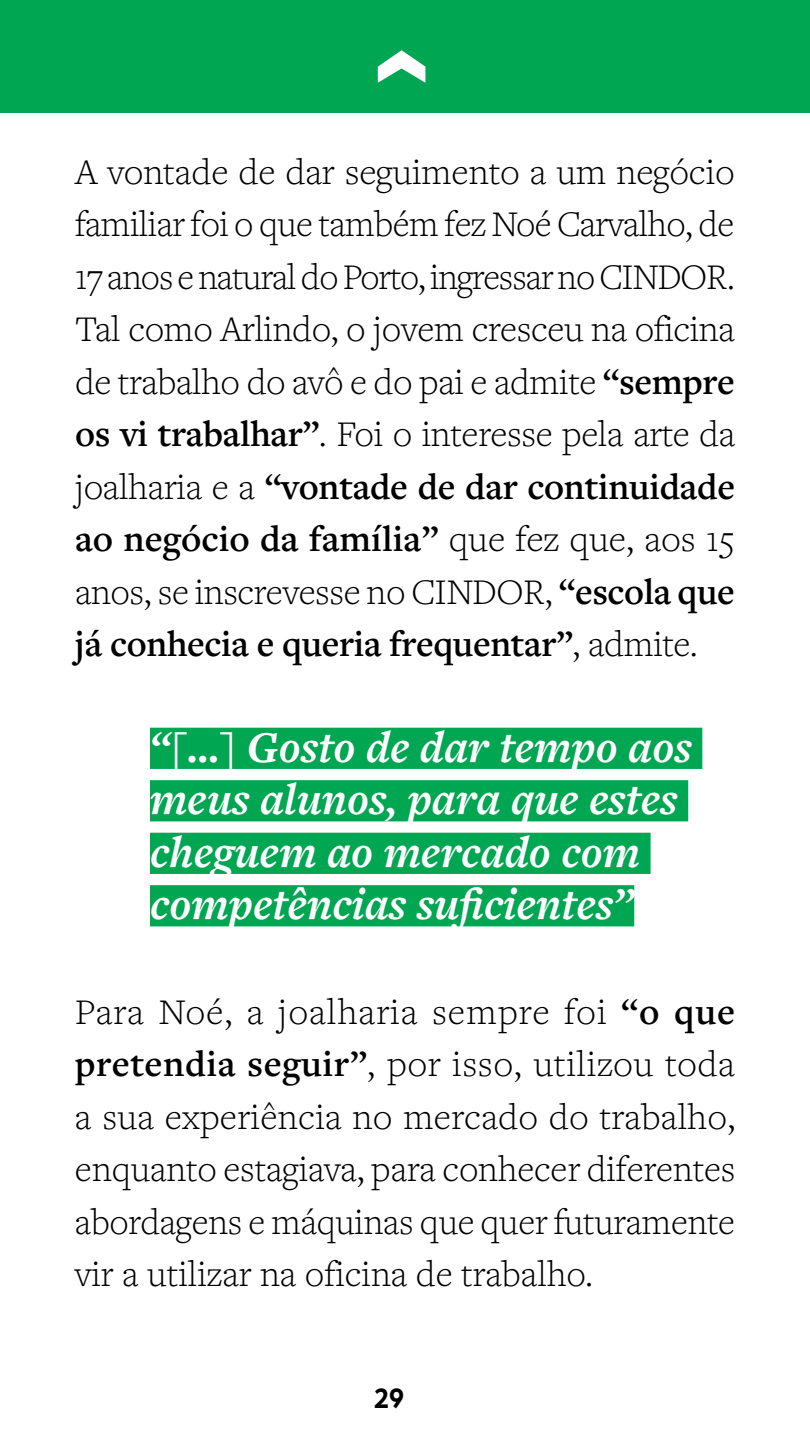
<style>
.page{position:relative;width:810px;height:1440px;background:#fff}
.page>*{position:absolute;margin:0;border:0;box-sizing:border-box;transform-origin:0 0}
.t1{font:italic 700 45.75px/52.5px "Freight Text Pro";color:#fff}
.t2{font:300 37.5px/52.5px "Freight Text Pro";letter-spacing:-.01em;color:#000;text-align:justify}
.t3{font:700 30px "Arboria";color:#000;scale:.9 1}
.s1{font-weight:600}
</style>
<div class="page">
<div style="left:150px;top:728px;width:552px;height:41px;background:#00a651"></div>
<div style="left:150px;top:780px;width:538px;height:41px;background:#00a651"></div>
<div style="left:150px;top:833px;width:501px;height:41px;background:#00a651"></div>
<div style="left:150px;top:885px;width:484px;height:41px;background:#00a651"></div>
<div style="left:0;top:0;width:810px;height:112px;background:#00a651"></div>
<svg style="left:378px;top:50px;width:47px;height:33px"></svg>
<p class="t2" style="left:75px;top:144px;width:662px">A vontade de dar seguimento a um negócio familiar foi o que também fez Noé Carvalho, de 17 anos e natural do Porto, ingressar no CINDOR.<br>Tal como Arlindo, o jovem cresceu na oficina de trabalho do avô e do pai e admite <span class="s1">“sempre os vi trabalhar”</span>. Foi o interesse pela arte da joalharia e a <span class="s1">“vontade de dar continuidade ao negócio da família”</span> que fez que, aos 15 anos, se inscrevesse no CINDOR, <span class="s1">“escola que já conhecia e queria frequentar”</span>, admite.</p>
<p class="t1" style="left:150px;top:720px;width:543px">“[...] Gosto de dar tempo aos meus alunos, para que estes cheguem ao mercado com competências suficientes”</p>
<p class="t2" style="left:75px;top:984px;width:662px">Para Noé, a joalharia sempre foi <span class="s1">“o que pretendia seguir”</span>, por isso, utilizou toda a sua experiência no mercado do trabalho, enquanto estagiava, para conhecer diferentes abordagens e máquinas que quer futuramente vir a utilizar na oficina de trabalho.</p>
<p class="t3" style="left:374px;top:1378px;width:36px">29</p>
</div>
